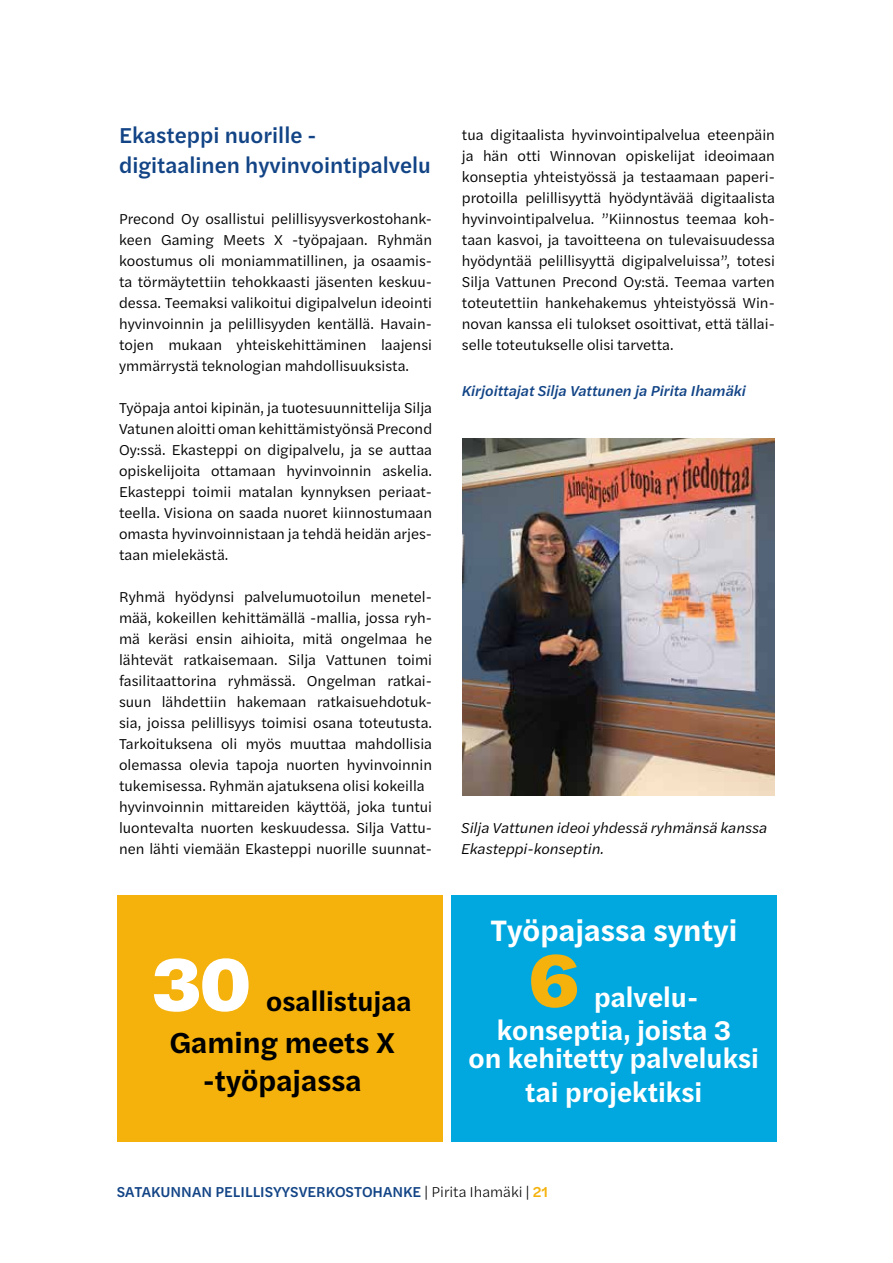
<style>
.page{position:relative;width:893px;height:1263px;background:#fff}
.page>*{position:absolute;margin:0;border:0;box-sizing:border-box;transform-origin:0 0}
.t1{font:900 77.1px "Halyard Text";color:#fff}
.t2{font:900 77.1px "Halyard Text";color:#f5b20d}
.t3{font:600 30.75px "Halyard Text";color:#fff}
.t4{font:600 30px/37.5px "Halyard Text";color:#000;text-align:center}
.t5{font:600 28.05px/33.6px "Halyard Text";color:#fff}
.t6{font:600 28.05px "Halyard Text";color:#000}
.t7{font:500 22.5px/30px "Halyard Text";color:#124486}
.t8{font:15px/21px "Halyard Text";color:#000;text-align:justify}
.t9{font:italic 15px/21px "Halyard Text";color:#000}
.t10{font:500 15px "Halyard Text";color:#124486}
.t11{font:italic 500 15px "Halyard Text";color:#124486}
.s1{font-weight:300;color:#000}
.s2{color:#f5b20d}
</style>
<div class="page">
<div style="left:117px;top:895px;width:326px;height:246px;background:#f5b20d"></div>
<div style="left:451px;top:895px;width:326px;height:246px;background:#00a8df"></div>
<img style="left:462px;top:438px;width:312px;height:357px">
<h3 class="t7" style="left:119px;top:119px;width:313px">Ekasteppi nuorille - digitaalinen hyvinvointipalvelu</h3>
<p class="t8" style="left:119px;top:208px;width:315px">Precond Oy osallistui pelillisyysverkostohank&shy;keen Gaming Meets X -työpajaan. Ryhmän koostumus oli moniammatillinen, ja osaamis&shy;ta törmäytettiin tehokkaasti jäsenten keskuu&shy;dessa. Teemaksi valikoitui digipalvelun ideointi hyvinvoinnin ja pelillisyyden kentällä. Havain&shy;tojen mukaan yhteiskehittäminen laajensi ymmärrystä teknologian mahdollisuuksista.</p>
<p class="t8" style="left:119px;top:397px;width:315px">Työpaja antoi kipinän, ja tuotesuunnittelija Silja Vatunen aloitti oman kehittämistyönsä Precond Oy:ssä. Ekasteppi on digipalvelu, ja se auttaa opiskelijoita ottamaan hyvinvoinnin askelia.<br>Ekasteppi toimii matalan kynnyksen periaat&shy;teella. Visiona on saada nuoret kiinnostumaan omasta hyvinvoinnistaan ja tehdä heidän arjes&shy;taan mielekästä.</p>
<p class="t8" style="left:119px;top:586px;width:315px;text-align:left">Ryhmä hyödynsi palvelumuotoilun menetel&shy;mää, kokeillen kehittämällä -mallia, jossa ryh&shy;mä keräsi ensin aihioita, mitä ongelmaa he lähtevät ratkaisemaan. Silja Vattunen toimi fasilitaattorina ryhmässä. Ongelman ratkai&shy;suun lähdettiin hakemaan ratkaisuehdotuk&shy;sia, joissa pelillisyys toimisi osana toteutusta.<br>Tarkoituksena oli myös muuttaa mahdollisia olemassa olevia tapoja nuorten hyvinvoinnin tukemisessa. Ryhmän ajatuksena olisi kokeilla hyvinvoinnin mittareiden käyttöä, joka tuntui luontevalta nuorten keskuudessa. Silja Vattu&shy;nen lähti viemään Ekasteppi nuorille suunnat-</p>
<h1 class="t1" style="left:153px;top:924px;width:99px">30</h1>
<h3 class="t6" style="left:266px;top:980px;width:147px">osallistujaa</h3>
<h3 class="t4" style="left:170px;top:1022px;width:226px">Gaming meets X -työpajassa</h3>
<p class="t8" style="left:462px;top:124px;width:315px">tua digitaalista hyvinvointipalvelua eteenpäin ja hän otti Winnovan opiskelijat ideoimaan konseptia yhteistyössä ja testaamaan paperi&shy;protoilla pelillisyyttä hyödyntävää digitaalista hyvinvointipalvelua. ”Kiinnostus teemaa koh&shy;taan kasvoi, ja tavoitteena on tulevaisuudessa hyödyntää pelillisyyttä digipalveluissa”, totesi Silja Vattunen Precond Oy:stä. Teemaa varten toteutettiin hankehakemus yhteistyössä Win&shy;novan kanssa eli tulokset osoittivat, että tällai&shy;selle toteutukselle olisi tarvetta.</p>
<p class="t11" style="left:462px;top:380px;width:286px">Kirjoittajat Silja Vattunen ja Pirita Ihamäki</p>
<p class="t9" style="left:461px;top:817px;width:308px">Silja Vattunen ideoi yhdessä ryhmänsä kanssa<br>Ekasteppi-konseptin.</p>
<h2 class="t3" style="left:490px;top:908px;width:248px">Työpajassa syntyi</h2>
<h1 class="t2" style="left:529px;top:920px;width:51px">6</h1>
<h3 class="t5" style="left:497px;top:979px;width:236px;text-indent:98px">palvelu&shy;konseptia, joista 3</h3>
<h3 class="t5" style="left:468px;top:1040px;width:292px;text-align:center">on kehitetty palveluksi tai projektiksi</h3>
<p class="t10" style="left:117px;top:1181px;width:433px">SATAKUNNAN PELILLISYYSVERKOSTOHANKE <span class="s1">| Pirita Ihamäki |</span> <span class="s2">21</span></p>
</div>
